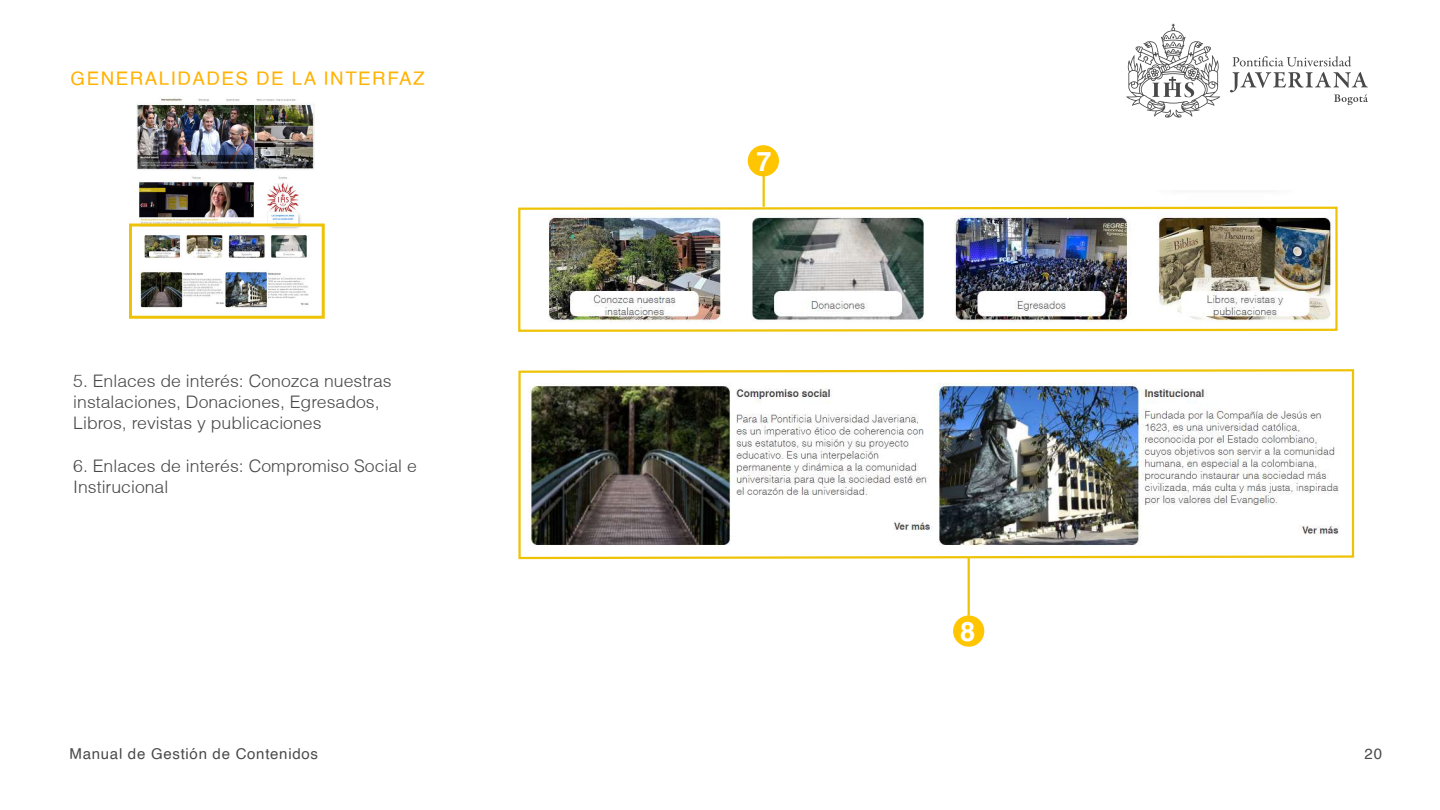
<style>
.page{position:relative;width:1440px;height:810px;background:#fff}
.page>*{position:absolute;margin:0;border:0;box-sizing:border-box;transform-origin:0 0}
.t1{font:700 27px "Helvetica";color:#fff}
.t2{font:18.75px "Helvetica";letter-spacing:.08em;color:#ffb200}
.t3{font:300 17.25px/21.1px "Helvetica";color:#494949}
.t4{font:15px "Helvetica";letter-spacing:.05em;color:#4a4949}
</style>
<div class="page">
<svg style="left:1126px;top:24px;width:242px;height:94px"></svg>
<img style="left:136px;top:98px;width:179px;height:210px">
<div style="left:129px;top:224px;width:196px;height:95px;border:3px solid #eec305"></div>
<div style="left:748px;top:145px;width:31px;height:31px;background:#ffc500;border-radius:50%"></div>
<img style="left:518px;top:205px;width:820px;height:127px">
<img style="left:518px;top:369px;width:837px;height:191px">
<hr style="left:763px;top:174px;width:2px;height:33px;background:#eec305">
<div style="left:953px;top:615px;width:31px;height:32px;background:#ffc500;border-radius:50%"></div>
<hr style="left:968px;top:557px;width:2px;height:59px;background:#eec305">
<p class="t2" style="left:71px;top:64px;width:356px">GENERALIDADES DE LA INTERFAZ</p>
<p class="t3" style="left:73px;top:370px;width:320px">5. Enlaces de interés: Conozca nuestras instalaciones, Donaciones, Egresados,<br>Libros, revistas y publicaciones</p>
<p class="t3" style="left:73px;top:455px;width:345px">6. Enlaces de interés: Compromiso Social e<br>Instirucional</p>
<h1 class="t1" style="left:757px;top:145px;width:17px">7</h1>
<h1 class="t1" style="left:960px;top:615px;width:17px">8</h1>
<p class="t4" style="left:70px;top:742px;width:250px">Manual de Gestión de Contenidos</p>
<p class="t4" style="left:1365px;top:742px;width:19px">20</p>
</div>
